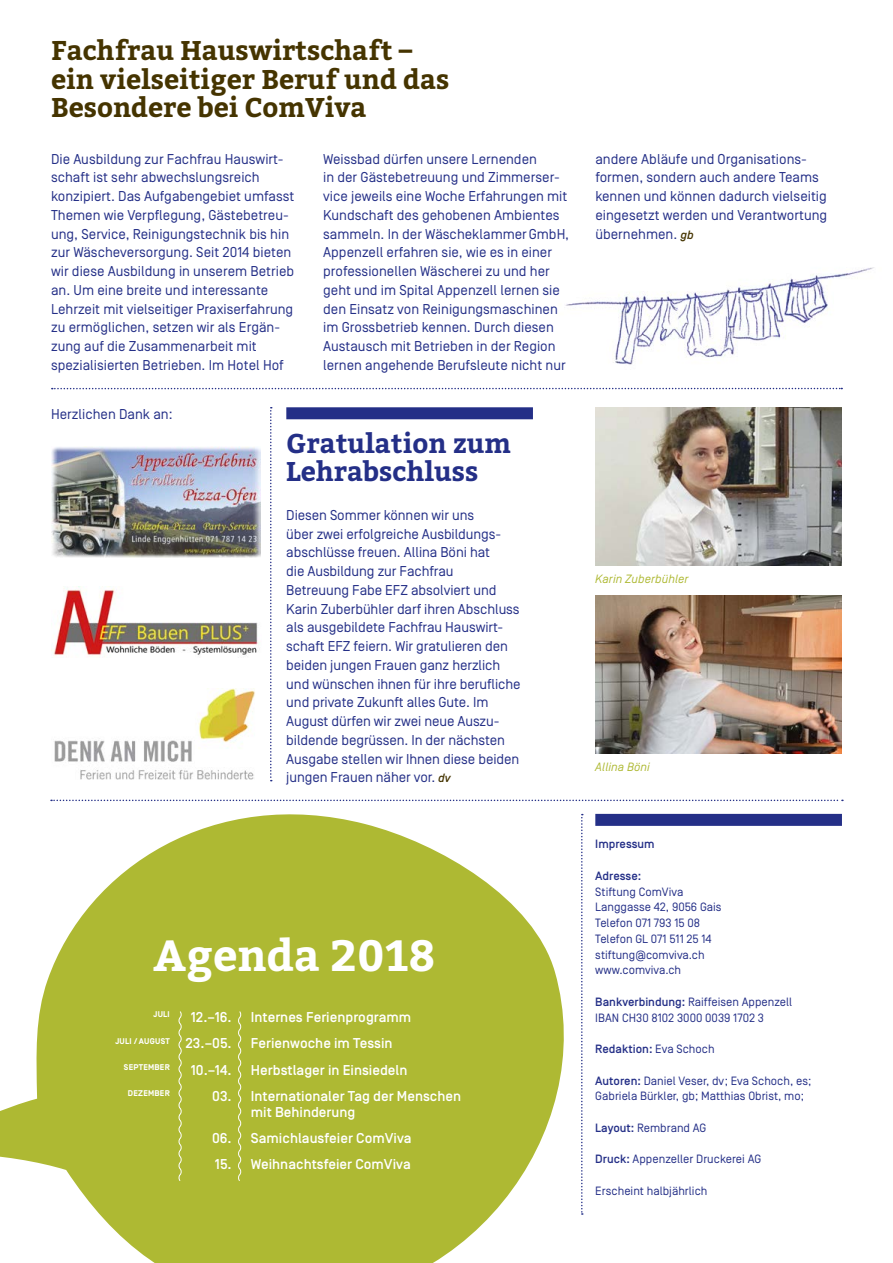
<style>
.page{position:relative;width:893px;height:1263px;background:#fff}
.page>*{position:absolute;margin:0;border:0;box-sizing:border-box;transform-origin:0 0}
.t1{font:700 43.5px "Bitter";color:#fff}
.t2{font:700 27px/28.5px "Bitter";color:#453400}
.t3{font:700 27px/28.5px "Bitter";color:#242f87}
.t4{font:14.25px/18.8px "Simplon Norm";color:#242f87}
.t5{font:500 14.25px/15.8px "Simplon Norm";color:#fff}
.t6{font:12px/15.8px "Simplon Norm";color:#242f87}
.t7{font:500 12px "Simplon Norm";color:#242f87}
.t8{font:italic 12px "Simplon Norm";letter-spacing:.01em;color:#aeb933}
.t9{font:700 8.25px "Simplon Norm";letter-spacing:.03em;color:#fff}
.s1{font-weight:500;font-style:italic;font-size:12px;color:#453400}
.s2{font-weight:500;font-size:14.25px}
.s3{font-weight:500}
.s4{font-weight:400}
</style>
<div class="page">
<svg style="left:0;top:814px;width:564px;height:449px;fill:#aeb933"></svg>
<img style="left:595px;top:407px;width:247px;height:158px">
<img style="left:595px;top:596px;width:247px;height:157px">
<svg style="left:51px;top:800px;width:792px;height:1px"></svg>
<svg style="left:52px;top:388px;width:790px;height:1px"></svg>
<div style="left:286px;top:407px;width:247px;height:12px;background:#242f87"></div>
<img style="left:51px;top:587px;width:208px;height:69px">
<img style="left:51px;top:447px;width:210px;height:110px">
<img style="left:565px;top:267px;width:309px;height:98px">
<svg style="left:270px;top:407px;width:2px;height:374px"></svg>
<svg style="left:581px;top:814px;width:2px;height:401px"></svg>
<div style="left:595px;top:814px;width:247px;height:12px;background:#242f87"></div>
<svg style="left:237px;top:1010px;width:5px;height:172px"></svg>
<svg style="left:177px;top:1010px;width:6px;height:172px"></svg>
<img style="left:54px;top:689px;width:201px;height:90px">
<h2 class="t2" style="left:51px;top:37px;width:400px">Fachfrau Hauswirtschaft – ein vielseitiger Beruf und das<br>Besondere bei ComViva</h2>
<p class="t4" style="left:51px;top:150px;width:245px">Die Ausbildung zur Fachfrau Hauswirt&shy;schaft ist sehr abwechslungsreich konzipiert. Das Aufgabengebiet umfasst Themen wie Verpflegung, Gästebetreu&shy;ung, Service, Reinigungstechnik bis hin zur Wäscheversorgung. Seit 2014 bieten wir diese Ausbildung in unserem Betrieb an. Um eine breite und interessante Lehrzeit mit vielseitiger Praxiserfahrung zu ermöglichen, setzen wir als Ergän&shy;zung auf die Zusammenarbeit mit spezialisierten Betrieben. Im Hotel Hof</p>
<p class="t4" style="left:323px;top:150px;width:247px">Weissbad dürfen unsere Lernenden<br>in der Gästebetreuung und Zimmerser&shy;vice jeweils eine Woche Erfahrungen mit Kundschaft des gehobenen Ambientes sammeln. In der WäscheklammerGmbH, Appenzell erfahren sie, wie es in einer professionellen Wäscherei zu und her geht und im Spital Appenzell lernen sie den Einsatz von Reinigungsmaschinen im Grossbetrieb kennen. Durch diesen Austausch mit Betrieben in der Region lernen angehende Berufsleute nicht nur</p>
<p class="t4" style="left:595px;top:150px;width:233px">andere Abläufe und Organisations&shy;formen, sondern auch andere Teams kennen und können dadurch vielseitig eingesetzt werden und Verantwortung übernehmen. <span class="s1">gb</span></p>
<p class="t4" style="left:51px;top:405px;width:123px">Herzlichen Dank an:</p>
<h2 class="t3" style="left:286px;top:429px;width:226px">Gratulation zum<br>Lehrabschluss</h2>
<p class="t4" style="left:286px;top:506px;width:236px">Diesen Sommer können wir uns<br>über zwei erfolgreiche Ausbildungs&shy;abschlüsse freuen. Allina Böni hat<br>die Ausbildung zur Fachfrau<br>Betreuung Fabe EFZ absolviert und Karin Zuberbühler darf ihren Abschluss als ausgebildete Fachfrau Hauswirt&shy;schaft EFZ feiern. Wir gratulieren den beiden jungen Frauen ganz herzlich und wünschen ihnen für ihre berufliche und private Zukunft alles Gute. Im August dürfen wir zwei neue Auszu&shy;bildende begrüssen. In der nächsten Ausgabe stellen wir Ihnen diese beiden jungen Frauen näher vor. <span class="s1">dv</span></p>
<h1 class="t1" style="left:153px;top:929px;width:284px">Agenda 2018</h1>
<p class="t9" style="left:154px;top:1010px;width:18px">JULI</p>
<p class="t5" style="left:191px;top:1010px;width:42px">12.–16.</p>
<p class="t5" style="left:251px;top:1010px;width:162px">Internes Ferienprogramm</p>
<p class="t9" style="left:115px;top:1036px;width:118px">JULI / AUGUST <span class="s2">23.–05.</span></p>
<p class="t5" style="left:251px;top:1036px;width:143px">Ferienwoche im Tessin</p>
<p class="t9" style="left:124px;top:1062px;width:47px">SEPTEMBER</p>
<p class="t5" style="left:191px;top:1062px;width:42px">10.–14.</p>
<p class="t5" style="left:251px;top:1062px;width:158px">Herbstlager in Einsiedeln</p>
<p class="t9" style="left:128px;top:1089px;width:43px">DEZEMBER</p>
<p class="t5" style="left:251px;top:1088px;width:212px;text-indent:-39px">03. Internationaler Tag der Menschen mit Behinderung</p>
<p class="t5" style="left:212px;top:1130px;width:201px">06. Samichlausfeier ComViva</p>
<p class="t5" style="left:215px;top:1157px;width:197px">15. Weihnachtsfeier ComViva</p>
<p class="t8" style="left:595px;top:573px;width:95px">Karin Zuberbühler</p>
<p class="t8" style="left:595px;top:761px;width:56px">Allina Böni</p>
<p class="t7" style="left:595px;top:838px;width:61px">Impressum</p>
<p class="t7" style="left:595px;top:869px;width:48px">Adresse:</p>
<p class="t6" style="left:595px;top:884px;width:128px">Stiftung ComViva<br>Langgasse 42, 9056 Gais<br>Telefon 071 793 15 08<br>Telefon GL 071 511 25 14 stiftung@comviva.ch www.comviva.ch</p>
<p class="t6" style="left:595px;top:994px;width:199px"><span class="s3">Bankverbindung:</span> Raiffeisen Appenzell<br>IBAN CH30 8102 3000 0039 1702 3</p>
<p class="t7" style="left:595px;top:1042px;width:121px">Redaktion: <span class="s4">Eva Schoch</span></p>
<p class="t6" style="left:595px;top:1073px;width:218px"><span class="s3">Autoren:</span> Daniel Veser, dv; Eva Schoch, es;<br>Gabriela Bürkler, gb; Matthias Obrist, mo;</p>
<p class="t6" style="left:595px;top:1120px;width:112px"><span class="s3">Layout:</span> Rembrand AG</p>
<p class="t6" style="left:595px;top:1151px;width:167px"><span class="s3">Druck:</span> Appenzeller Druckerei AG</p>
<p class="t6" style="left:595px;top:1183px;width:114px">Erscheint halbjährlich</p>
</div>
